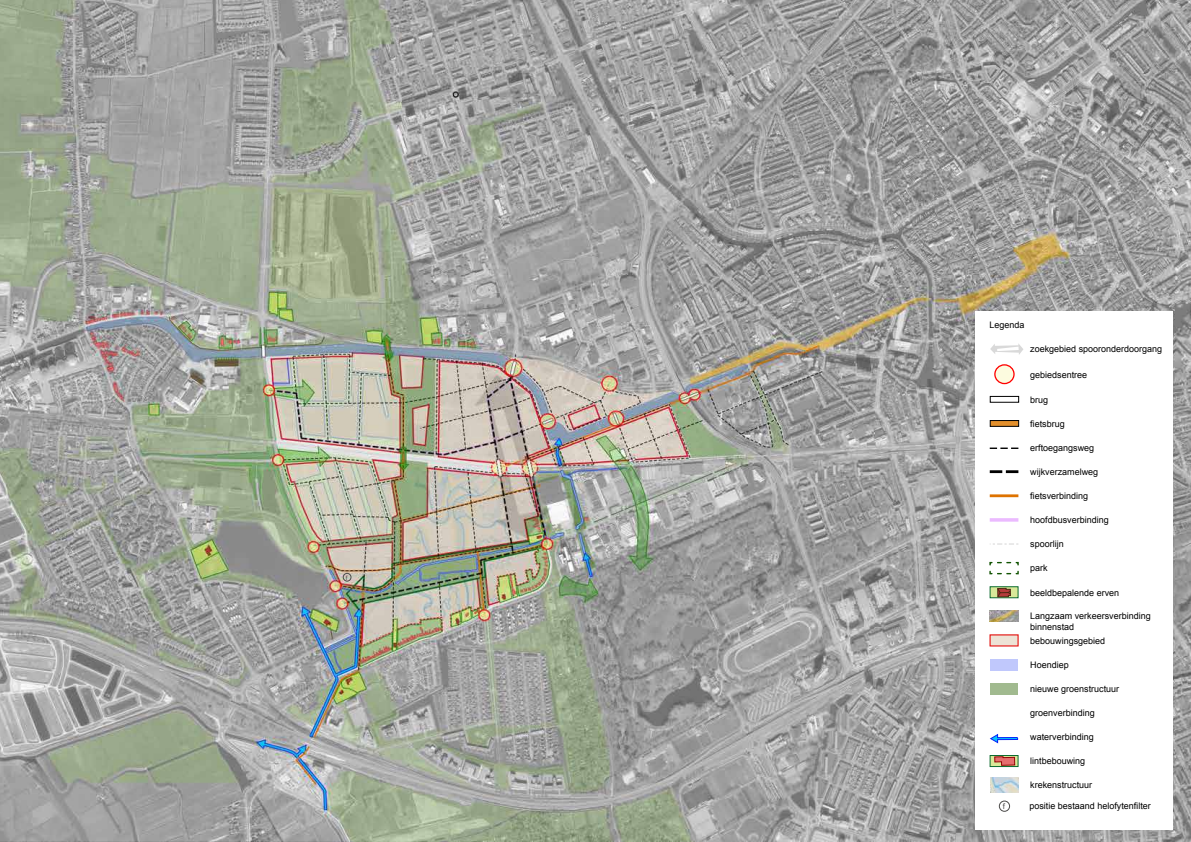
<style>
.page{position:relative;width:1191px;height:842px;background:#fff}
.page>*{position:absolute;margin:0;border:0;box-sizing:border-box;transform-origin:0 0}
.t1{font:9px/10.8px "Arial";color:#000}
.t2{font:7.9px "Arial";color:#4c4b4a}
.t3{font:6px "Arial";color:#4c4b4a}
</style>
<div class="page">
<img style="left:0;top:0;width:1191px;height:841px">
<div style="left:975px;top:311px;width:197px;height:518px;background:#fff"></div>
<svg style="left:995px;top:365px;width:19px;height:19px"></svg>
<div style="left:994px;top:364px;width:20px;height:20px;border:1px solid #f00;border-radius:50%"></div>
<div style="left:989px;top:396px;width:30px;height:7px;border:1px solid #000"></div>
<svg style="left:989px;top:448px;width:29px;height:1px"></svg>
<svg style="left:989px;top:470px;width:29px;height:3px"></svg>
<hr style="left:989px;top:494px;width:29px;height:3px;background:#de7300">
<svg style="left:990px;top:344px;width:33px;height:11px"></svg>
<hr style="left:989px;top:518px;width:29px;height:4px;background:#eec5ff">
<svg style="left:990px;top:543px;width:28px;height:1px"></svg>
<svg style="left:989px;top:561px;width:30px;height:14px"></svg>
<div style="left:989px;top:586px;width:29px;height:12px;background:#d9e899;border:1px solid #0b6a2f"></div>
<svg style="left:989px;top:634px;width:29px;height:12px"></svg>
<div style="left:990px;top:659px;width:28px;height:11px;background:#c0c8fc"></div>
<svg style="left:990px;top:734px;width:28px;height:10px"></svg>
<div style="left:990px;top:683px;width:28px;height:11px;background:#a1ba8f"></div>
<svg style="left:997px;top:588px;width:14px;height:9px"></svg>
<div style="left:990px;top:420px;width:28px;height:6px;background:#e38f2b"></div>
<div style="left:989px;top:420px;width:30px;height:7px;border:1px solid #000"></div>
<svg style="left:989px;top:755px;width:29px;height:12px"></svg>
<svg style="left:994px;top:756px;width:21px;height:10px"></svg>
<img style="left:990px;top:778px;width:28px;height:15px">
<img style="left:989px;top:611px;width:29px;height:11px">
<div style="left:343px;top:573px;width:8px;height:8px;border:1px solid #4c4b4a;border-radius:50%"></div>
<div style="left:999px;top:801px;width:11px;height:11px;border:1px solid #4c4b4a;border-radius:50%"></div>
<p class="t3" style="left:346px;top:573px;width:3px">f</p>
<p class="t1" style="left:989px;top:320px;width:37px">Legenda</p>
<p class="t1" style="left:1030px;top:344px;width:134px">zoekgebied spooronderdoorgang</p>
<p class="t1" style="left:1030px;top:369px;width:59px">gebiedsentree</p>
<p class="t1" style="left:1030px;top:394px;width:20px">brug</p>
<p class="t1" style="left:1030px;top:418px;width:36px">fietsbrug</p>
<p class="t1" style="left:1030px;top:442px;width:66px">erftoegangsweg</p>
<p class="t1" style="left:1030px;top:466px;width:70px">wijkverzamelweg</p>
<p class="t1" style="left:1030px;top:491px;width:60px">fietsverbinding</p>
<p class="t1" style="left:1030px;top:515px;width:80px">hoofdbusverbinding</p>
<p class="t1" style="left:1030px;top:539px;width:35px">spoorlijn</p>
<p class="t1" style="left:1030px;top:563px;width:19px">park</p>
<p class="t2" style="left:1002px;top:801px;width:4px">f</p>
<p class="t1" style="left:1030px;top:587px;width:91px">beeldbepalende erven</p>
<p class="t1" style="left:1030px;top:611px;width:122px">Langzaam verkeersverbinding binnenstad</p>
<p class="t1" style="left:1030px;top:635px;width:77px">bebouwingsgebied</p>
<p class="t1" style="left:1030px;top:659px;width:40px">Hoendiep</p>
<p class="t1" style="left:1030px;top:708px;width:66px">groenverbinding</p>
<p class="t1" style="left:1030px;top:732px;width:65px">waterverbinding</p>
<p class="t1" style="left:1030px;top:683px;width:91px">nieuwe groenstructuur</p>
<p class="t1" style="left:1030px;top:755px;width:57px">lintbebouwing</p>
<p class="t1" style="left:1030px;top:779px;width:64px">krekenstructuur</p>
<p class="t1" style="left:1029px;top:801px;width:123px">positie bestaand helofytenfilter</p>
</div>
